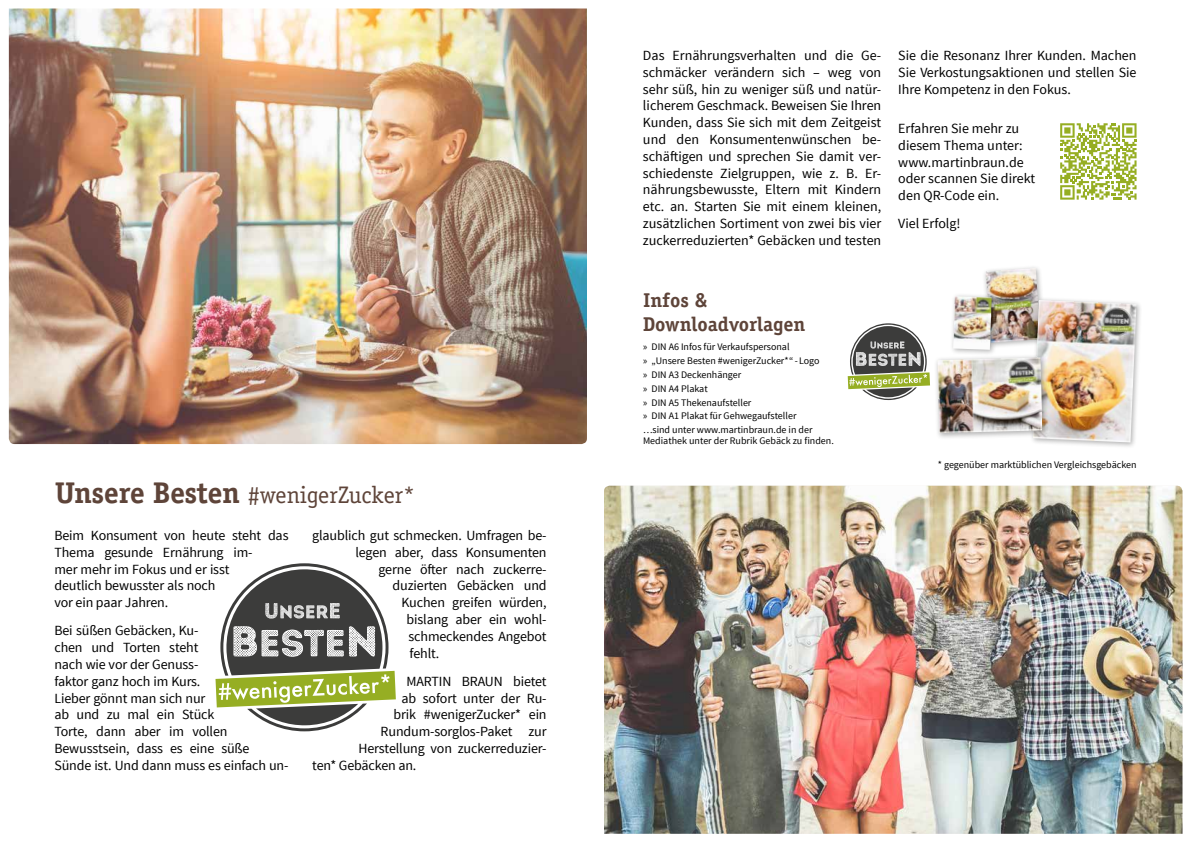
<style>
.page{position:relative;width:1191px;height:842px;background:#fff}
.page>*{position:absolute;margin:0;border:0;box-sizing:border-box;transform-origin:0 0}
.t1{font:24px "Officina Serif Std";color:#5e4439}
.t2{font:700 20px/24px "Officina Serif Std";color:#5e4439}
.t3{font:14px/16.8px "Source Sans Pro";letter-spacing:-.01em;color:#000}
.t4{font:10px/13.8px "Source Sans Pro";color:#000}
.s1{font-family:"Officina Serif";font-weight:700;font-size:30px}
.s2{font-family:"Myriad Pro"}
</style>
<div class="page">
<img style="left:9px;top:9px;width:578px;height:435px">
<img style="left:604px;top:486px;width:578px;height:348px">
<div style="left:982px;top:265px;width:65px;height:84px;background:#000;opacity:.3"></div>
<img style="left:985px;top:268px;width:55px;height:75px">
<div style="left:949px;top:293px;width:49px;height:63px;background:#000;opacity:.3"></div>
<img style="left:953px;top:296px;width:38px;height:54px">
<div style="left:1029px;top:296px;width:114px;height:153px;background:#000;opacity:.3"></div>
<img style="left:1033px;top:300px;width:103px;height:142px">
<div style="left:934px;top:354px;width:115px;height:86px;background:#000;opacity:.3"></div>
<img style="left:937px;top:357px;width:105px;height:76px">
<svg style="left:847px;top:323px;width:83px;height:77px"></svg>
<svg style="left:1060px;top:123px;width:76px;height:77px"></svg>
<svg style="left:215px;top:563px;width:181px;height:168px"></svg>
<h1 class="t1" style="left:55px;top:481px;width:362px"><span class="s1">Unsere Besten</span> #wenigerZucker*</h1>
<p class="t3" style="left:54px;top:527px;width:236px">Beim Konsument von heute steht das<br>Thema gesunde Ernährung im-<br>mer mehr im Fokus und er isst<br>deutlich bewusster als noch<br>vor ein paar Jahren.</p>
<p class="t3" style="left:54px;top:622px;width:235px">Bei süßen Gebäcken, Ku-<br>chen und Torten steht<br>nach wie vor der Genuss-<br>faktor ganz hoch im Kurs.<br>Lieber gönnt man sich nur<br>ab und zu mal ein Stück<br>Torte, dann aber im vollen<br>Bewusstsein, dass es eine süße<br>Sünde ist. Und dann muss es einfach un-</p>
<p class="t3" style="left:312px;top:527px;width:236px">glaublich gut schmecken. Umfragen be-</p>
<p class="t3" style="left:355px;top:544px;width:192px">legen aber, dass Konsumenten</p>
<p class="t3" style="left:378px;top:561px;width:170px">gerne öfter nach zuckerre-</p>
<p class="t3" style="left:392px;top:577px;width:155px">duzierten Gebäcken und</p>
<p class="t3" style="left:401px;top:594px;width:147px">Kuchen greifen würden,</p>
<p class="t3" style="left:406px;top:611px;width:141px">bislang aber ein wohl-</p>
<p class="t3" style="left:408px;top:628px;width:139px">schmeckendes Angebot</p>
<p class="t3" style="left:409px;top:645px;width:31px">fehlt.</p>
<p class="t3" style="left:406px;top:673px;width:142px">MARTIN BRAUN bietet</p>
<p class="t3" style="left:401px;top:690px;width:146px">ab sofort unter der Ru-</p>
<p class="t3" style="left:393px;top:706px;width:154px">brik #wenigerZucker* ein</p>
<p class="t3" style="left:380px;top:723px;width:167px">Rundum-sorglos-Paket zur</p>
<p class="t3" style="left:358px;top:740px;width:190px">Herstellung von zuckerreduzier-</p>
<p class="t3" style="left:312px;top:757px;width:106px">ten* Gebäcken an.</p>
<p class="t3" style="left:643px;top:47px;width:240px;text-align:justify">Das Ernährungsverhalten und die Ge&shy;schmäcker verändern sich – weg von sehr süß, hin zu weniger süß und natür&shy;licherem Geschmack. Beweisen Sie Ihren Kunden, dass Sie sich mit dem Zeitgeist und den Konsumentenwünschen be&shy;schäftigen und sprechen Sie damit ver&shy;schiedenste Zielgruppen, wie z. B. Er&shy;nährungsbewusste, Eltern mit Kindern etc. an. Starten Sie mit einem kleinen, zusätzlichen Sortiment von zwei bis vier zuckerreduzierten* Gebäcken und testen</p>
<p class="t3" style="left:898px;top:47px;width:240px;text-align:justify">Sie die Resonanz Ihrer Kunden. Machen Sie Verkostungsaktionen und stellen Sie Ihre Kompetenz in den Fokus.</p>
<p class="t3" style="left:898px;top:120px;width:138px">Erfahren Sie mehr zu diesem Thema unter: www.martinbraun.de oder scannen Sie direkt den QR-Code ein.</p>
<p class="t3" style="left:898px;top:216px;width:64px">Viel Erfolg!</p>
<h2 class="t2" style="left:643px;top:288px;width:164px">Infos &amp;<br>Downloadvorlagen</h2>
<p class="t4" style="left:643px;top:340px;width:178px"><span class="s2">»</span> DIN A6 Infos für Verkaufspersonal<br><span class="s2">»</span> „Unsere Besten #wenigerZucker*“ - Logo <span class="s2">»</span> DIN A3 Deckenhänger<br><span class="s2">»</span> DIN A4 Plakat<br><span class="s2">»</span> DIN A5 Thekenaufsteller<br><span class="s2">»</span> DIN A1 Plakat für Gehwegaufsteller …sind unter www.martinbraun.de in der</p>
<p class="t4" style="left:643px;top:434px;width:192px">Mediathek unter der Rubrik Gebäck zu finden.</p>
<p class="t4" style="left:938px;top:458px;width:200px">* gegenüber marktüblichen Vergleichsgebäcken</p>
</div>
